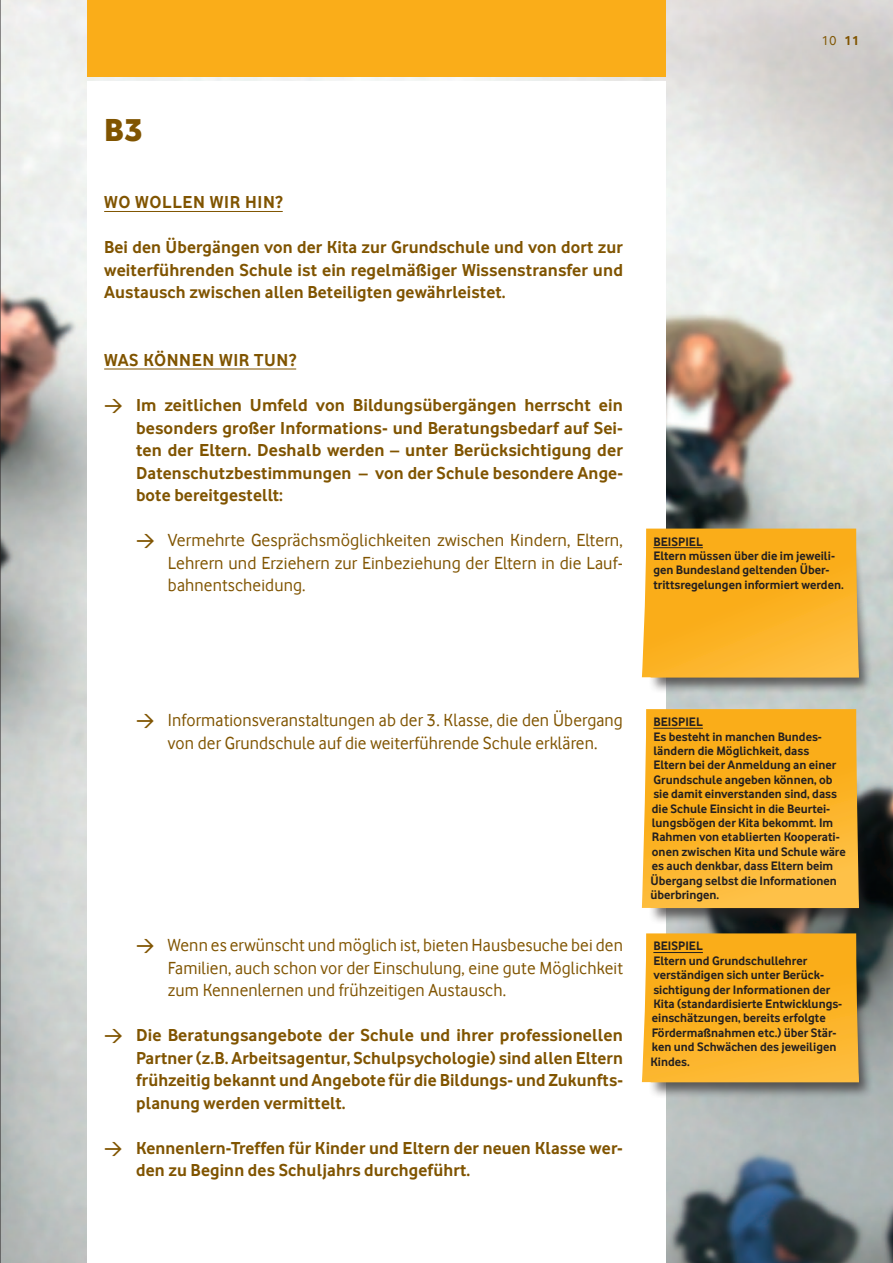
<style>
.page{position:relative;width:893px;height:1263px;background:#fff}
.page>*{position:absolute;margin:0;border:0;box-sizing:border-box;transform-origin:0 0}
.t1{font:33px "Vodafone Ex B Ro";color:#805400}
.t2{font:700 18px/22.5px "Vodafone Rg";letter-spacing:.005em;color:#805400;text-align:justify}
.t3{font:18px/22.5px "Vodafone Rg";letter-spacing:.005em;color:#805400;text-align:justify}
.t4{font:13.5px "Vodafone Rg Ro";color:#805400}
.t5{font:700 12.75px/14.4px "Vodafone Rg";color:#231f20}
.s1{font-family:"DIN";font-weight:500}
.s2{font-weight:700}
</style>
<div class="page">
<img style="left:1px;top:0;width:892px;height:1263px">
<div style="left:87px;top:0;width:578px;height:77px;background:#faad19"></div>
<div style="left:87px;top:81px;width:578px;height:1182px;background:#fff"></div>
<hr style="left:104px;top:211px;width:179px;height:1px;background:#805400">
<hr style="left:104px;top:369px;width:192px;height:1px;background:#805400">
<div style="left:648px;top:949px;width:226px;height:150px;background:#231f20;opacity:.65"></div>
<svg style="left:642px;top:933px;width:217px;height:149px;background:#f8b025"></svg>
<hr style="left:653px;top:952px;width:50px;height:1px;background:#231f20">
<div style="left:648px;top:544px;width:226px;height:150px;background:#231f20;opacity:.65"></div>
<svg style="left:642px;top:529px;width:217px;height:148px;background:#fab126"></svg>
<hr style="left:653px;top:547px;width:50px;height:1px;background:#231f20">
<div style="left:648px;top:774px;width:226px;height:151px;background:#231f20;opacity:.65"></div>
<svg style="left:642px;top:709px;width:217px;height:199px;background:#fab32a"></svg>
<hr style="left:653px;top:728px;width:50px;height:1px;background:#231f20">
<hr style="left:0;top:0;width:1px;height:1263px;background:#231f20">
<h1 class="t1" style="left:104px;top:109px;width:40px">B3</h1>
<p class="t2" style="left:104px;top:191px;width:44px">Wo wollen</p>
<p class="t2" style="left:210px;top:191px;width:11px">wir</p>
<p class="t2" style="left:245px;top:191px;width:39px">hin ?</p>
<p class="t2" style="left:104px;top:236px;width:520px">Bei den Übergängen von der Kita zur Grundschule und von dort zur weiterführenden Schule ist ein regelmäßiger Wissenstransfer und Austausch zwischen allen Beteiligten gewährleistet.</p>
<p class="t2" style="left:104px;top:348px;width:52px">Was können</p>
<p class="t2" style="left:219px;top:348px;width:11px">wir</p>
<p class="t2" style="left:254px;top:348px;width:12px">tun</p>
<p class="t2" style="left:289px;top:348px;width:9px">?</p>
<p class="t2" style="left:136px;top:393px;width:488px;text-indent:-32px"><span class="s1">&gt;</span> Im zeitlichen Umfeld von Bildungsübergängen herrscht ein besonders großer Informations- und Beratungsbedarf auf Sei&shy;ten der Eltern. Deshalb werden – unter Berücksichtigung der Datenschutzbestimmungen – von der Schule besondere Ange&shy;bote bereitgestellt:</p>
<p class="t3" style="left:168px;top:529px;width:456px;text-indent:-32px"><span class="s1">&gt;</span> Vermehrte Gesprächsmöglichkeiten zwischen Kindern, Eltern, Lehrern und Erziehern zur Einbeziehung der Eltern in die Lauf&shy;bahnentscheidung.</p>
<p class="t4" style="left:822px;top:33px;width:39px">10 <span class="s2">11</span></p>
<p class="t5" style="left:653px;top:534px;width:192px">Beispiel<br>Eltern müssen über die im jeweili&shy;gen Bundesland geltenden Über&shy;trittsregelungen informiert werden.</p>
<p class="t3" style="left:136px;top:709px;width:488px;text-align:center"><span class="s1">&gt;</span> Informationsveranstaltungen ab der 3. Klasse, die den Übergang von der Grundschule auf die weiterführende Schule erklären.</p>
<p class="t3" style="left:168px;top:934px;width:456px;text-indent:-32px"><span class="s1">&gt;</span> Wenn es erwünscht und möglich ist, bieten Hausbesuche bei den Familien, auch schon vor der Einschulung, eine gute Möglichkeit zum Kennenlernen und frühzeitigen Austausch.</p>
<p class="t2" style="left:136px;top:1023px;width:488px;text-indent:-32px"><span class="s1">&gt;</span> Die Beratungsangebote der Schule und ihrer professionellen Partner (z.B. Arbeitsagentur, Schulpsychologie) sind allen Eltern frühzeitig bekannt und Angebote für die Bildungs- und Zukunfts&shy;planung werden vermittelt.</p>
<p class="t2" style="left:136px;top:1136px;width:488px;text-indent:-32px"><span class="s1">&gt;</span> Kennenlern-Treffen für Kinder und Eltern der neuen Klasse wer&shy;den zu Beginn des Schuljahrs durchgeführt.</p>
<p class="t5" style="left:650px;top:714px;width:197px">Beispiel<br>Es besteht in manchen Bundes&shy;ländern die Möglichkeit, dass<br>Eltern bei der Anmeldung an einer<br>Grundschule angeben können, ob sie damit einverstanden sind, dass die Schule Einsicht in die Beurtei&shy;lungsbögen der Kita bekommt. Im<br>Rahmen von etablierten Kooperati&shy;onen zwischen Kita und Schule wäre es auch denkbar, dass Eltern beim<br>Übergang selbst die Informationen überbringen.</p>
<p class="t5" style="left:650px;top:939px;width:193px">Beispiel<br>Eltern und Grundschullehrer verständigen sich unter Berück&shy;sichtigung der Informationen der<br>Kita (standardisierte Entwicklungs&shy;einschätzungen, bereits erfolgte<br>Fördermaßnahmen etc.) über Stär&shy;ken und Schwächen des jeweiligen<br>Kindes.</p>
</div>
